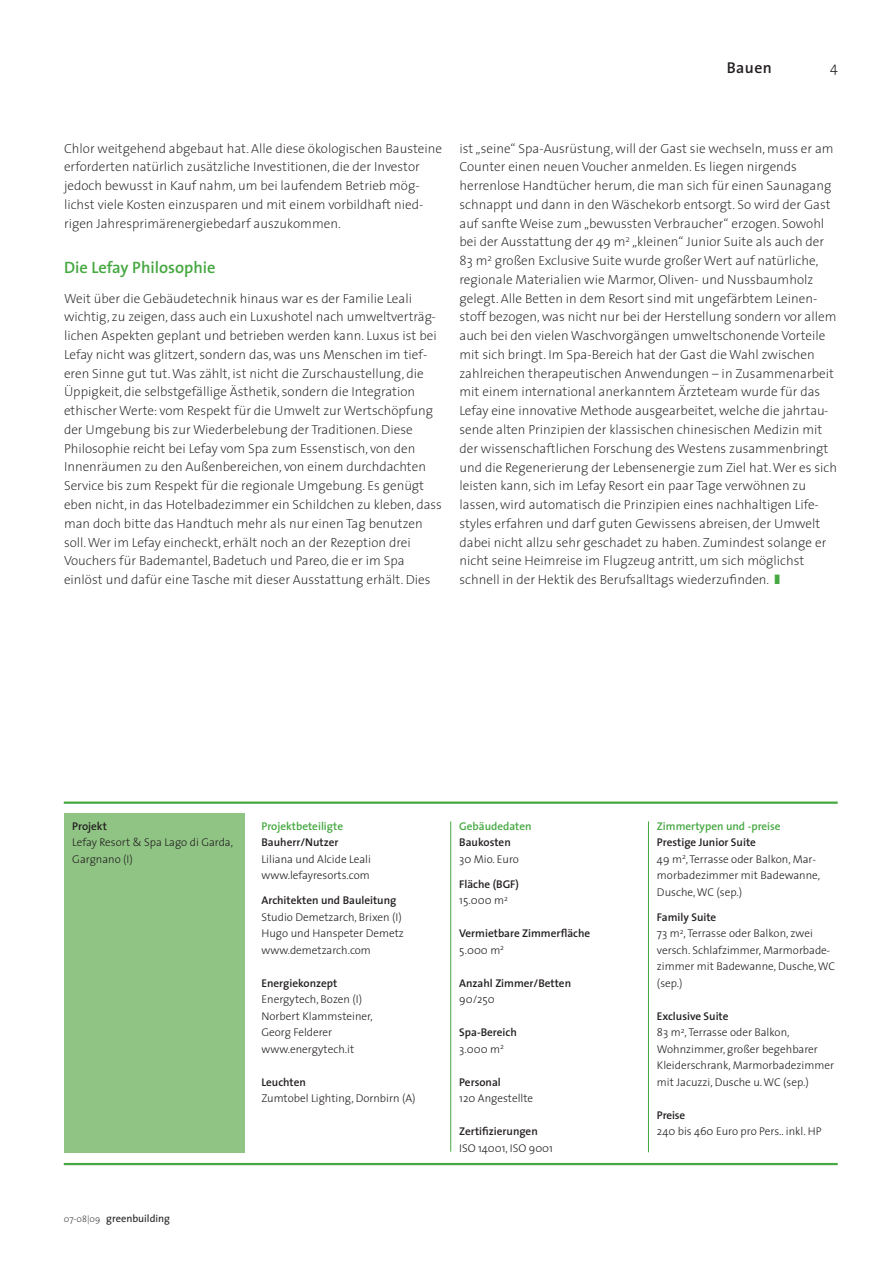
<style>
.page{position:relative;width:893px;height:1263px;background:#fff}
.page>*{position:absolute;margin:0;border:0;box-sizing:border-box;transform-origin:0 0}
.t1{font:600 16.5px "The Sans";color:#45a841}
.t2{font:600 15.75px "The Sans";letter-spacing:.025em;color:#231f20}
.t3{font:300 14.25px "The Sans";color:#231f20}
.t4{font:200 13.2px/18.8px "The Sans";color:#231f20}
.t5{font:300 11.25px/16.5px "The Sans";color:#231f20}
.t6{font:600 11.25px/16.5px "The Sans";color:#231f20}
.t7{font:600 11.25px "The Sans";color:#45a841}
.t8{font:10.5px "The Sans";color:#231f20}
.s1{color:#45a841}
.s2{font-weight:200;font-size:9px}
.s3{font-weight:300}
.s4{font-weight:600}
</style>
<div class="page">
<div style="left:64px;top:813px;width:180px;height:340px;background:#90c484"></div>
<hr style="left:64px;top:801px;width:774px;height:3px;background:#45a841">
<hr style="left:64px;top:1163px;width:774px;height:2px;background:#45a841">
<hr style="left:450px;top:821px;width:1px;height:331px;background:#45a841">
<hr style="left:648px;top:821px;width:1px;height:331px;background:#45a841">
<p class="t2" style="left:727px;top:61px;width:46px">Bauen</p>
<p class="t3" style="left:830px;top:61px;width:9px">4</p>
<p class="t4" style="left:64px;top:140px;width:380px">Chlor weitgehend abgebaut hat. Alle diese ökologischen Bausteine erforderten natürlich zusätzliche Investitionen, die der Investor jedoch bewusst in Kauf nahm, um bei laufendem Betrieb mög&shy;lichst viele Kosten einzusparen und mit einem vorbildhaft nied&shy;rigen Jahresprimärenergiebedarf auszukommen.</p>
<p class="t1" style="left:64px;top:261px;width:153px">Die Lefay Philosophie</p>
<p class="t4" style="left:64px;top:290px;width:379px">Weit über die Gebäudetechnik hinaus war es der Familie Leali wichtig, zu zeigen, dass auch ein Luxushotel nach umweltverträg&shy;lichen Aspekten geplant und betrieben werden kann. Luxus ist bei Lefay nicht was glitzert, sondern das, was uns Menschen im tief&shy;eren Sinne gut tut.Was zählt, ist nicht die Zurschaustellung, die Üppigkeit, die selbstgefällige Ästhetik, sondern die Integration ethischer Werte: vom Respekt für die Umwelt zur Wertschöpfung der Umgebung bis zur Wiederbelebung der Traditionen. Diese Philosophie reicht bei Lefay vom Spa zum Essenstisch, von den Innenräumen zu den Außenbereichen, von einem durchdachten Service bis zum Respekt für die regionale Umgebung. Es genügt eben nicht, in das Hotelbadezimmer ein Schildchen zu kleben, dass man doch bitte das Handtuch mehr als nur einen Tag benutzen soll.Wer im Lefay eincheckt, erhält noch an der Rezeption drei Vouchers für Bademantel, Badetuch und Pareo, die er im Spa einlöst und dafür eine Tasche mit dieser Ausstattung erhält. Dies</p>
<p class="t4" style="left:459px;top:140px;width:379px">ist „seine“ Spa-Ausrüstung, will der Gast sie wechseln, muss er am Counter einen neuen Voucher anmelden. Es liegen nirgends herrenlose Handtücher herum, die man sich für einen Saunagang schnappt und dann in den Wäschekorb entsorgt. So wird der Gast auf sanfte Weise zum „bewussten Verbraucher“ erzogen. Sowohl bei der Ausstattung der 49 m<sup>2</sup> „kleinen“ Junior Suite als auch der 83 m<sup>2</sup> großen Exclusive Suite wurde großer Wert auf natürliche, regionale Materialien wie Marmor, Oliven- und Nussbaumholz gelegt. Alle Betten in dem Resort sind mit ungefärbtem Leinen&shy;stoff bezogen, was nicht nur bei der Herstellung sondern vor allem auch bei den vielen Waschvorgängen umweltschonende Vorteile mit sich bringt. Im Spa-Bereich hat der Gast die Wahl zwischen zahlreichen therapeutischen Anwendungen – in Zusammenarbeit mit einem international anerkanntem Ärzteteam wurde für das Lefay eine innovative Methode ausgearbeitet, welche die jahrtau&shy;sende alten Prinzipien der klassischen chinesischen Medizin mit der wissenschaftlichen Forschung des Westens zusammenbringt und die Regenerierung der Lebensenergie zum Ziel hat.Wer es sich leisten kann, sich im Lefay Resort ein paar Tage verwöhnen zu lassen, wird automatisch die Prinzipien eines nachhaltigen Life&shy;styles erfahren und darf guten Gewissens abreisen, der Umwelt dabei nicht allzu sehr geschadet zu haben. Zumindest solange er nicht seine Heimreise im Flugzeug antritt, um sich möglichst schnell in der Hektik des Berufsalltags wiederzufinden. <span class="s1">❚</span></p>
<p class="t6" style="left:72px;top:819px;width:36px">Projekt</p>
<p class="t5" style="left:72px;top:835px;width:162px">Lefay Resort &amp; Spa Lago di Garda,<br>Gargnano (I)</p>
<p class="t7" style="left:261px;top:821px;width:83px">Projektbeteiligte</p>
<p class="t6" style="left:261px;top:835px;width:78px">Bauherr/Nutzer</p>
<p class="t5" style="left:261px;top:852px;width:111px">Liliana und Alcide Leali www.lefayresorts.com</p>
<p class="t6" style="left:261px;top:893px;width:136px">Architekten und Bauleitung</p>
<p class="t5" style="left:261px;top:910px;width:144px">Studio Demetzarch, Brixen (I)<br>Hugo und Hanspeter Demetz www.demetzarch.com</p>
<p class="t6" style="left:261px;top:976px;width:77px">Energiekonzept</p>
<p class="t5" style="left:261px;top:992px;width:113px">Energytech, Bozen (I)<br>Norbert Klammsteiner,<br>Georg Felderer www.energytech.it</p>
<p class="t6" style="left:261px;top:1075px;width:46px">Leuchten</p>
<p class="t5" style="left:261px;top:1091px;width:156px">Zumtobel Lighting, Dornbirn (A)</p>
<p class="t8" style="left:64px;top:1214px;width:108px"><span class="s2">07-08|09</span> greenbuilding</p>
<p class="t7" style="left:459px;top:821px;width:74px">Gebäudedaten</p>
<p class="t6" style="left:459px;top:835px;width:53px">Baukosten</p>
<p class="t5" style="left:459px;top:852px;width:61px">30 Mio. Euro</p>
<p class="t6" style="left:459px;top:877px;width:61px">Fläche (BGF)<br><span class="s3">15.000 m</span><sup>2</sup></p>
<p class="t6" style="left:459px;top:926px;width:133px">Vermietbare Zimmerfläche<br><span class="s3">5.000 m</span><sup>2</sup></p>
<p class="t6" style="left:459px;top:976px;width:113px">Anzahl Zimmer/Betten</p>
<p class="t5" style="left:459px;top:992px;width:37px">90/250</p>
<p class="t6" style="left:459px;top:1025px;width:59px">Spa-Bereich<br><span class="s3">3.000 m</span><sup>2</sup></p>
<p class="t6" style="left:459px;top:1075px;width:43px">Personal</p>
<p class="t5" style="left:459px;top:1091px;width:76px">120 Angestellte</p>
<p class="t6" style="left:459px;top:1124px;width:80px">Zertifizierungen</p>
<p class="t5" style="left:459px;top:1141px;width:95px">ISO 14001, ISO 9001</p>
<p class="t7" style="left:657px;top:821px;width:125px">Zimmertypen und -preise</p>
<p class="t5" style="left:657px;top:835px;width:165px"><span class="s4">Prestige Junior Suite<br></span>49 m<sup>2</sup>, Terrasse oder Balkon, Mar&shy;morbadezimmer mit Badewanne,<br>Dusche,WC (sep.)</p>
<p class="t5" style="left:657px;top:910px;width:180px"><span class="s4">Family Suite<br></span>73 m<sup>2</sup>, Terrasse oder Balkon, zwei versch. Schlafzimmer, Marmorbade&shy;zimmer mit Badewanne, Dusche,WC (sep.)</p>
<p class="t5" style="left:657px;top:1009px;width:179px"><span class="s4">Exclusive Suite<br></span>83 m<sup>2</sup>, Terrasse oder Balkon,<br>Wohnzimmer, großer begehbarer<br>Kleiderschrank, Marmorbadezimmer mit Jacuzzi, Dusche u.WC (sep.)</p>
<p class="t6" style="left:657px;top:1108px;width:30px">Preise</p>
<p class="t5" style="left:657px;top:1124px;width:166px">240 bis 460 Euro pro Pers.. inkl. HP</p>
</div>
